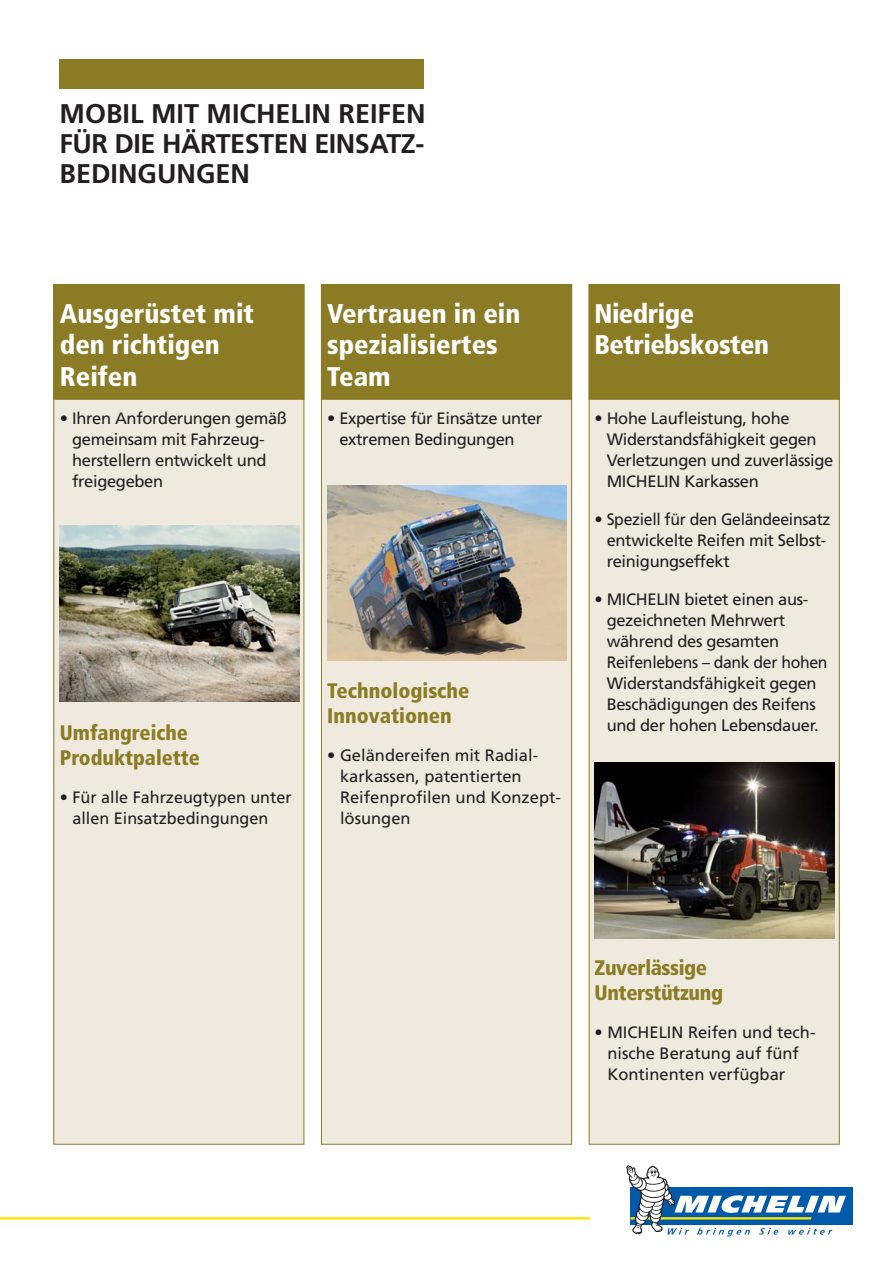
<style>
.page{position:relative;width:893px;height:1263px;background:#fff}
.page>*{position:absolute;margin:0;border:0;box-sizing:border-box;transform-origin:0 0}
.t1{font:900 condensed 27px/31.5px "Frutiger";color:#fff}
.t2{font:700 27px/30px "Frutiger";color:#231f20;text-align:justify}
.t3{font:900 condensed 27px/31.5px "Frutiger";letter-spacing:-.02em;color:#fff}
.t4{font:900 condensed 21px/25.5px "Frutiger";color:#8a7b24}
.t5{font:900 condensed 21px/25.5px "Frutiger";letter-spacing:-.02em;color:#8a7b24}
.t6{font:16.5px/21px "Frutiger";letter-spacing:-.02em;color:#231f20}
.t7{font:16.5px/21px "Frutiger";color:#231f20}
</style>
<div class="page">
<div style="left:54px;top:285px;width:250px;height:859px;background:#efeadd"></div>
<div style="left:321px;top:285px;width:251px;height:859px;background:#efeadd"></div>
<div style="left:589px;top:285px;width:250px;height:859px;background:#efeadd"></div>
<div style="left:54px;top:285px;width:250px;height:114px;background:#8a7b24"></div>
<div style="left:53px;top:284px;width:251px;height:116px;border:1px solid #8a7b24"></div>
<div style="left:321px;top:285px;width:251px;height:114px;background:#8a7b24"></div>
<div style="left:321px;top:284px;width:251px;height:116px;border:1px solid #8a7b24"></div>
<div style="left:589px;top:285px;width:250px;height:114px;background:#8a7b24"></div>
<div style="left:589px;top:284px;width:251px;height:116px;border:1px solid #8a7b24"></div>
<img style="left:327px;top:485px;width:240px;height:176px">
<img style="left:594px;top:762px;width:240px;height:176px">
<div style="left:60px;top:60px;width:364px;height:29px;background:#8a7b24"></div>
<img style="left:60px;top:526px;width:239px;height:176px">
<hr style="left:0;top:1217px;width:590px;height:3px;background:#ffe600">
<svg style="left:626px;top:1165px;width:227px;height:72px"></svg>
<h1 class="t2" style="left:60px;top:101px;width:368px">MOBIL MIT MICHELIN REIFEN FÜR DIE HÄRTESTEN EINSATZ-BEDINGUNGEN</h1>
<h1 class="t1" style="left:60px;top:300px;width:196px">Ausgerüstet mit den richtigen<br>Reifen</h1>
<p class="t6" style="left:72px;top:409px;width:216px;text-indent:-12px">• Ihren Anforderungen gemäß gemeinsam mit Fahrzeug&shy;herstellern entwickelt und freigegeben</p>
<p class="t4" style="left:60px;top:721px;width:141px">Umfangreiche<br>Produktpalette</p>
<p class="t7" style="left:72px;top:788px;width:221px;text-indent:-13px">• Für alle Fahrzeugtypen unter allen Einsatzbedingungen</p>
<h1 class="t1" style="left:327px;top:300px;width:195px">Vertrauen in ein spezialisiertes<br>Team</h1>
<p class="t6" style="left:339px;top:409px;width:204px;text-indent:-12px">• Expertise für Einsätze unter extremen Bedingungen</p>
<p class="t4" style="left:327px;top:679px;width:144px">Technologische<br>Innovationen</p>
<p class="t7" style="left:340px;top:746px;width:222px;text-indent:-13px">• Geländereifen mit Radial&shy;karkassen, patentierten<br>Reifenprofilen und Konzept&shy;lösungen</p>
<h1 class="t3" style="left:594px;top:300px;width:176px">Niedrige<br>Betriebskosten</h1>
<p class="t6" style="left:607px;top:409px;width:228px;text-indent:-12px">• Hohe Laufleistung, hohe<br>Widerstandsfähigkeit gegen<br>Verletzungen und zuverlässige<br>MICHELIN Karkassen</p>
<p class="t6" style="left:607px;top:510px;width:225px;text-indent:-12px">• Speziell für den Geländeeinsatz entwickelte Reifen mit Selbst&shy;reinigungseffekt</p>
<p class="t6" style="left:607px;top:590px;width:222px;text-indent:-12px">• MICHELIN bietet einen aus&shy;gezeichneten Mehrwert während des gesamten<br>Reifenlebens – dank der hohen<br>Widerstandsfähigkeit gegen<br>Beschädigungen des Reifens und der hohen Lebensdauer.</p>
<p class="t5" style="left:594px;top:956px;width:130px">Zuverlässige<br>Unterstützung</p>
<p class="t7" style="left:607px;top:1023px;width:210px;text-indent:-13px">• MICHELIN Reifen und tech&shy;nische Beratung auf fünf<br>Kontinenten verfügbar</p>
</div>
